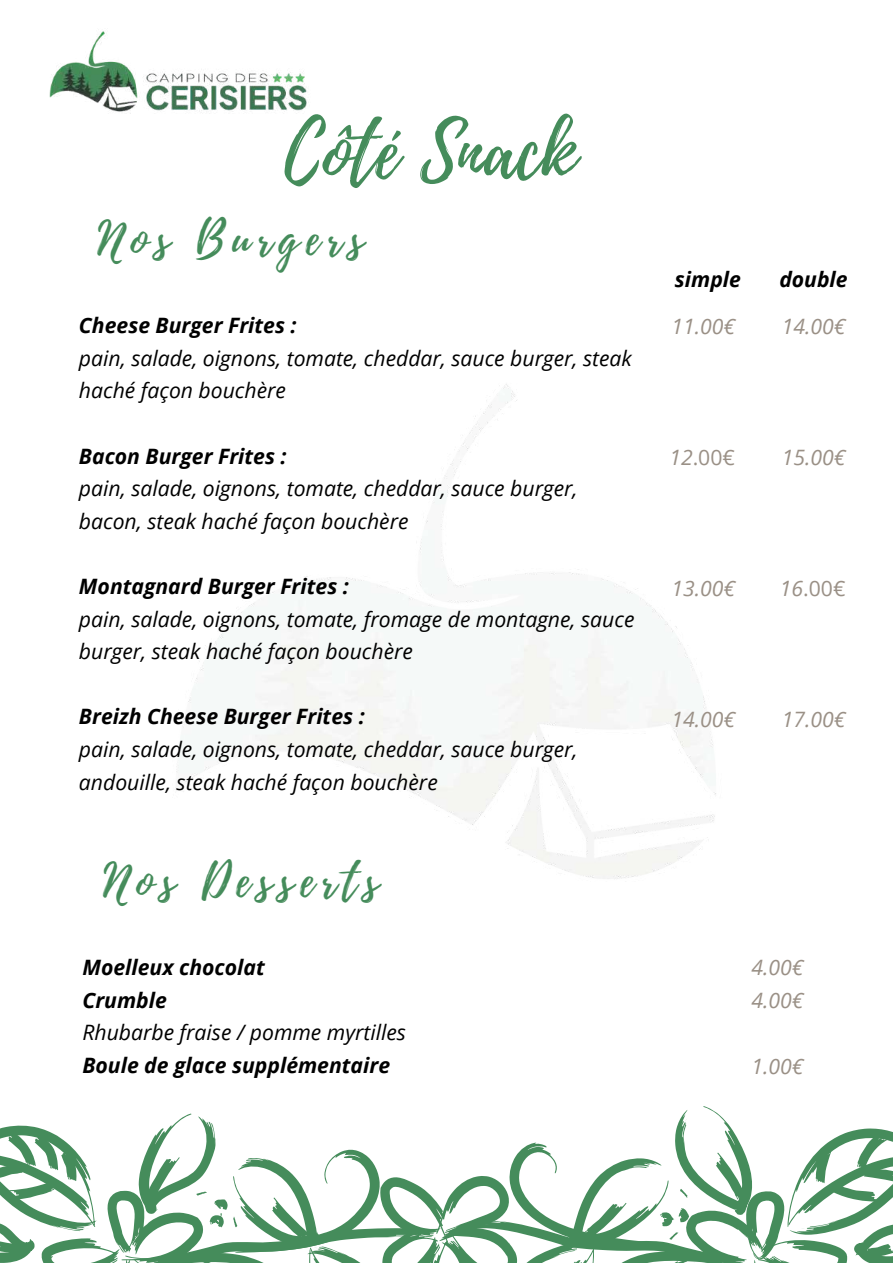
<style>
.page{position:relative;width:893px;height:1264px;background:#fff}
.page>*{position:absolute;margin:0;border:0;box-sizing:border-box;transform-origin:0 0}
.t1{font:75.9px "Playlist Script";color:#458c5b}
.t2{font:45.45px "Playlist Script";letter-spacing:.15em;color:#458c5b}
.t3{font:italic 21.15px/32.5px "Open Sans";color:#000}
.t4{font:italic 700 21.15px/32.5px "Open Sans";color:#000}
.t5{font:italic 21.15px/32.8px "Open Sans";color:#9a9086}
.t6{font:21.15px "Open Sans";color:#9a9086}
.s1{font-style:italic}
</style>
<div class="page">
<svg style="left:0;top:1106px;width:892px;height:157px"></svg>
<img style="left:49px;top:31px;width:258px;height:83px">
<h1 class="t1" style="left:284px;top:98px;width:293px">Côté Snack</h1>
<h2 class="t2" style="left:97px;top:207px;width:267px">Nos Burgers</h2>
<p class="t4" style="left:79px;top:308px;width:219px">Cheese Burger Frites :</p>
<p class="t3" style="left:79px;top:341px;width:554px">pain, salade, oignons, tomate, cheddar, sauce burger, steak haché façon bouchère</p>
<p class="t4" style="left:79px;top:439px;width:209px">Bacon Burger Frites :</p>
<p class="t3" style="left:79px;top:471px;width:500px">pain, salade, oignons, tomate, cheddar, sauce burger, bacon, steak haché façon bouchère</p>
<p class="t4" style="left:79px;top:569px;width:271px">Montagnard Burger Frites :</p>
<p class="t3" style="left:79px;top:602px;width:557px">pain, salade, oignons, tomate, fromage de montagne, sauce burger, steak haché façon bouchère</p>
<p class="t4" style="left:79px;top:700px;width:287px">Breizh Cheese Burger Frites :</p>
<p class="t3" style="left:79px;top:732px;width:500px">pain, salade, oignons, tomate, cheddar, sauce burger, andouille, steak haché façon bouchère</p>
<h2 class="t2" style="left:103px;top:848px;width:277px">Nos Desserts</h2>
<p class="t4" style="left:82px;top:950px;width:184px">Moelleux chocolat<br>Crumble</p>
<p class="t3" style="left:82px;top:1015px;width:325px">Rhubarbe fraise / pomme myrtilles</p>
<p class="t4" style="left:82px;top:1048px;width:309px">Boule de glace supplémentaire</p>
<p class="t4" style="left:675px;top:263px;width:67px">simple</p>
<p class="t4" style="left:779px;top:263px;width:70px">double</p>
<p class="t5" style="left:671px;top:309px;width:65px">11.00€</p>
<p class="t5" style="left:781px;top:309px;width:65px">14.00€</p>
<p class="t6" style="left:669px;top:442px;width:67px"><span class="s1">12</span>.00€</p>
<p class="t5" style="left:781px;top:440px;width:65px">15.00€</p>
<p class="t5" style="left:671px;top:571px;width:65px">13.00€</p>
<p class="t6" style="left:779px;top:573px;width:67px"><span class="s1">16</span>.00€</p>
<p class="t5" style="left:671px;top:702px;width:65px">14.00€</p>
<p class="t5" style="left:781px;top:702px;width:65px">17.00€</p>
<p class="t5" style="left:751px;top:950px;width:53px">4.00€<br>4.00€</p>
<p class="t5" style="left:751px;top:1049px;width:53px">1.00€</p>
</div>
